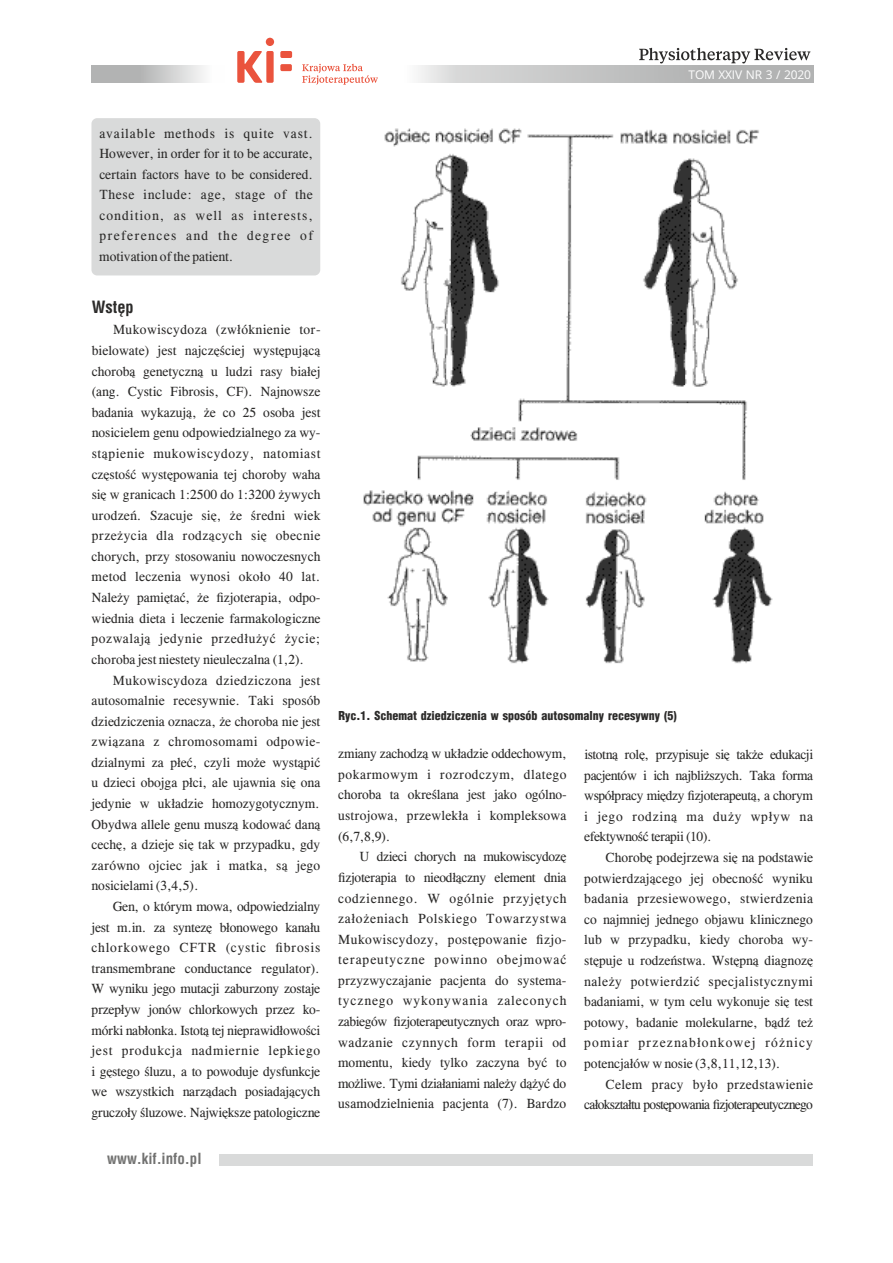
<style>
.page{position:relative;width:893px;height:1263px;background:#fff}
.page>*{position:absolute;margin:0;border:0;box-sizing:border-box;transform-origin:0 0}
.t1{font:700 16.5px "Switzerland Condensed";color:#2b2a29}
.t2{font:700 15px "Switzerland Condensed";color:#727271}
.t3{font:13.5px/20.5px "CG Times";color:#2b2a29;text-align:justify}
.t4{font:13.5px/20.5px "CG Times";letter-spacing:-.05em;color:#2b2a29;text-align:right}
.t5{font:900 12px "Switzerland Cond";color:#2b2a29}
.t6{font:12px "Open Sans";letter-spacing:-.02em;color:#fefefe}
</style>
<div class="page">
<div style="left:219px;top:1154px;width:594px;height:12px;background:#d9dada"></div>
<svg style="left:237px;top:51px;width:26px;height:32px"></svg>
<div style="left:266px;top:51px;width:8px;height:32px;background:#ea533d;border-radius:2px"></div>
<div style="left:280px;top:51px;width:12px;height:7px;background:#ea533d;border-radius:2px"></div>
<div style="left:280px;top:64px;width:12px;height:7px;background:#ea533d;border-radius:2px"></div>
<svg style="left:302px;top:64px;width:76px;height:21px"></svg>
<div style="left:266px;top:38px;width:8px;height:8px;background:#ea533d;border-radius:50%"></div>
<svg style="left:91px;top:66px;width:113px;height:17px;fill:#babbbb"></svg>
<svg style="left:639px;top:48px;width:171px;height:15px"></svg>
<div style="left:91px;top:118px;width:229px;height:157px;background:#d9dada;border-radius:6px"></div>
<img style="left:363px;top:128px;width:410px;height:536px">
<p class="t6" style="left:689px;top:69px;width:124px">TOM XXIV NR 3 / 2020</p>
<p class="t3" style="left:99px;top:124px;width:215px">available methods is quite vast.<br>However, in order for it to be accurate, certain factors have to be considered.<br>These include: age, stage of the condition, as well as interests, preferences and the degree of motivation of the patient.</p>
<p class="t1" style="left:92px;top:300px;width:44px">Wstęp</p>
<p class="t3" style="left:92px;top:321px;width:230px;text-indent:21px">Mukowiscydoza (zwłóknienie tor&shy;bielowate) jest najczęściej występującą chorobą genetyczną u ludzi rasy białej (ang. Cystic Fibrosis, CF). Najnowsze badania wykazują, że co 25 osoba jest nosicielem genu odpowiedzialnego za wy&shy;stąpienie mukowiscydozy, natomiast częstość występowania tej choroby waha się w granicach 1:2500 do 1:3200 żywych urodzeń. Szacuje się, że średni wiek przeżycia dla rodzących się obecnie chorych, przy stosowaniu nowoczesnych metod leczenia wynosi około 40 lat.<br>Należy pamiętać, że fizjoterapia, odpo&shy;wiednia dieta i leczenie farmakologiczne pozwalają jedynie przedłużyć życie; choroba jest niestety nieuleczalna (1,2).</p>
<p class="t3" style="left:92px;top:671px;width:230px;text-indent:21px">Mukowiscydoza dziedziczona jest autosomalnie recesywnie. Taki sposób dziedziczenia oznacza, że choroba nie jest związana z chromosomami odpowie&shy;dzialnymi za płeć, czyli może wystąpić u dzieci obojga płci, ale ujawnia się ona jedynie w układzie homozygotycznym.<br>Obydwa allele genu muszą kodować daną cechę, a dzieje się tak w przypadku, gdy zarówno ojciec jak i matka, są jego nosicielami (3,4,5).</p>
<p class="t3" style="left:91px;top:897px;width:230px;text-indent:21px">Gen, o którym mowa, odpowiedzialny jest m.in. za syntezę błonowego kanału chlorkowego CFTR (cystic fibrosis transmembrane conductance regulator).<br>W wyniku jego mutacji zaburzony zostaje przepływ jonów chlorkowych przez ko&shy;mórki nabłonka. Istotą tej nieprawidłowości jest produkcja nadmiernie lepkiego i gęstego śluzu, a to powoduje dysfunkcje we wszystkich narządach posiadających gruczoły śluzowe. Największe patologiczne</p>
<p class="t2" style="left:107px;top:1152px;width:96px">www.kif.info.pl</p>
<p class="t5" style="left:338px;top:710px;width:340px">Ryc.1. Schemat dziedziczenia w sposób autosomalny recesywny (5)</p>
<p class="t3" style="left:338px;top:745px;width:230px">zmiany zachodzą w układzie oddechowym, pokarmowym i rozrodczym, dlatego choroba ta określana jest jako ogólno&shy;ustrojowa, przewlekła i kompleksowa (6,7,8,9).</p>
<p class="t3" style="left:338px;top:848px;width:230px;text-indent:21px">U dzieci chorych na mukowiscydozę fizjoterapia to nieodłączny element dnia codziennego. W ogólnie przyjętych założeniach Polskiego Towarzystwa Mukowiscydozy, postępowanie fizjo&shy;terapeutyczne powinno obejmować przyzwyczajanie pacjenta do systema&shy;tycznego wykonywania zaleconych zabiegów fizjoterapeutycznych oraz wpro&shy;wadzanie czynnych form terapii od momentu, kiedy tylko zaczyna być to możliwe. Tymi działaniami należy dążyć do usamodzielnienia pacjenta (7). Bardzo</p>
<p class="t3" style="left:584px;top:745px;width:230px">istotną rolę, przypisuje się także edukacji pacjentów i ich najbliższych. Taka forma współpracy między fizjoterapeutą, a chorym i jego rodziną ma duży wpływ na efektywność terapii (10).</p>
<p class="t3" style="left:584px;top:849px;width:230px;text-indent:21px">Chorobę podejrzewa się na podstawie potwierdzającego jej obecność wyniku badania przesiewowego, stwierdzenia co najmniej jednego objawu klinicznego lub w przypadku, kiedy choroba wy&shy;stępuje u rodzeństwa. Wstępną diagnozę należy potwierdzić specjalistycznymi badaniami, w tym celu wykonuje się test potowy, badanie molekularne, bądź też pomiar przeznabłonkowej różnicy potencjałów w nosie (3,8,11,12,13).</p>
<p class="t4" style="left:584px;top:1075px;width:230px">Celem pracy było przedstawienie całokształtu postępowania fizjoterapeutycznego</p>
</div>
